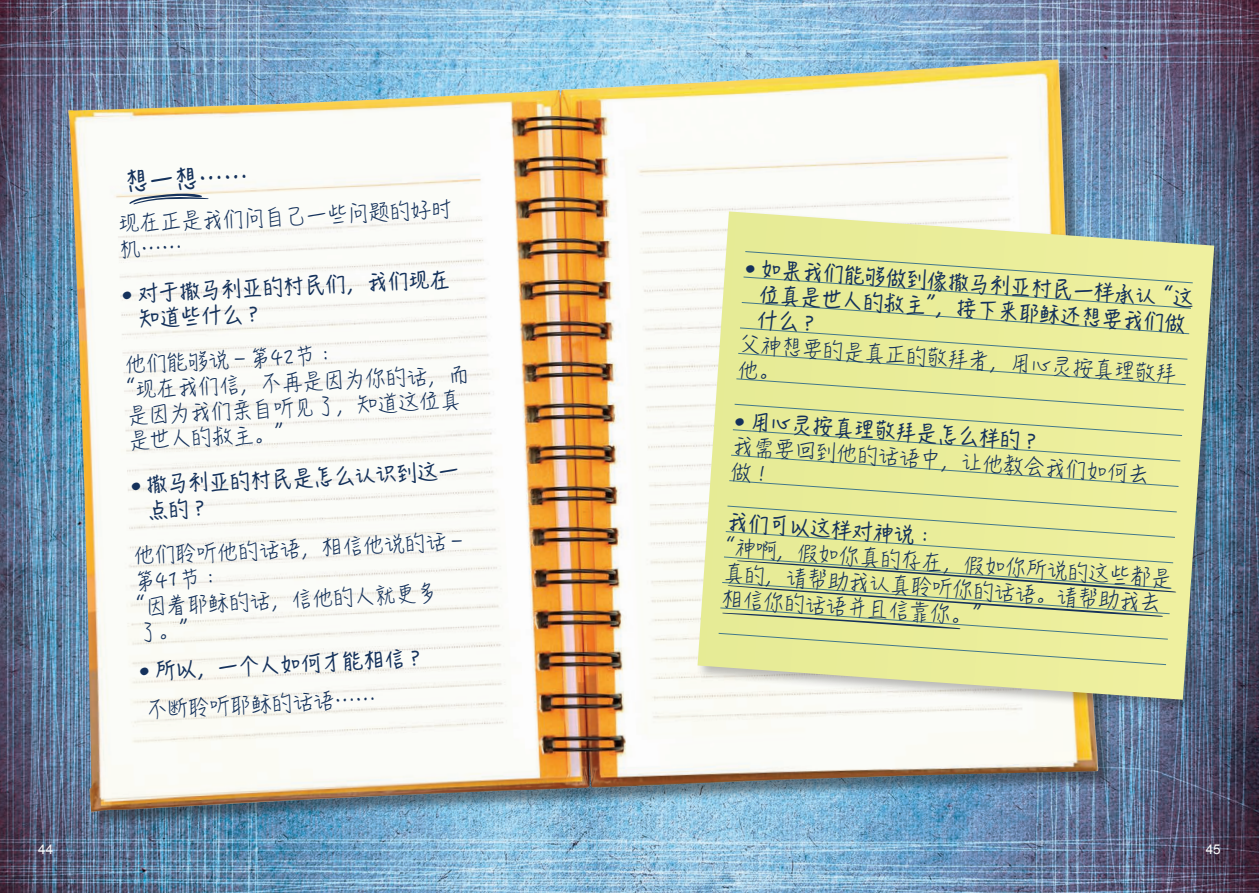
<style>
.page{position:relative;width:1259px;height:893px;background:#fff}
.page>*{position:absolute;margin:0;border:0;box-sizing:border-box;transform-origin:0 0}
.Notes_Body{font:24px "Hanzi Pen SC W5";color:#14315b}
.Notes_Body-2{font:20.25px/25.5px "Hanzi Pen SC W3";color:#14315b}
.Notes_Body-3{font:20.25px/25.5px "Hanzi Pen SC W5";color:#14315b}
.RH_Body{font:13.5px "Arial";color:#fff}
.s1{font-family:"Lindsey Pro";font-weight:700}
</style>
<div class="page">
<img style="left:0;top:0;width:1259px;height:893px">
<div style="left:70px;top:61px;width:1045px;height:768px;background:#231f20;opacity:.5"></div>
<img style="left:68px;top:59px;width:1030px;height:754px">
<svg style="left:129px;top:194px;width:80px;height:11px"></svg>
<div style="left:695px;top:210px;width:533px;height:504px;background:#231f20;opacity:.3"></div>
<svg style="left:697px;top:211px;width:517px;height:489px"></svg>
<svg style="left:718px;top:251px;width:475px;height:414px;background:#e3e899"></svg>
<p class="Notes_Body" style="left:124px;top:166px;width:125px;rotate:-2deg">想一想……</p>
<p class="Notes_Body-2" style="left:118px;top:212px;width:335px;line-height:24.6px;rotate:-3deg">现在正是我们问自己一些问题的好时机……</p>
<p class="Notes_Body-3" style="left:137px;top:281px;width:315px;line-height:24.9px;text-indent:-16px;rotate:-3deg"><span class="s1">•</span> 对于撒马利亚的村民们，我们现在知道些什么？</p>
<p class="Notes_Body-2" style="left:124px;top:352px;width:213px;rotate:-3deg">他们能够说－第42节：</p>
<p class="Notes_Body-2" style="left:125px;top:378px;width:345px;rotate:-3deg">“现在我们信，不再是因为你的话，而是因为我们亲自听见了，知道这位真是世人的救主。”</p>
<p class="Notes_Body-3" style="left:146px;top:473px;width:315px;line-height:24.8px;text-indent:-16px;rotate:-3deg"><span class="s1">•</span> 撒马利亚的村民是怎么认识到这一点的？</p>
<p class="Notes_Body-2" style="left:133px;top:544px;width:335px;line-height:24.8px;rotate:-3deg">他们聆听他的话语，相信他说的话－第41节：</p>
<p class="Notes_Body-2" style="left:135px;top:595px;width:303px;line-height:24.8px;rotate:-3deg">“因着耶稣的话，信他的人就更多了。”</p>
<p class="Notes_Body-3" style="left:139px;top:659px;width:288px;rotate:-3deg"><span class="s1">•</span> 所以，一个人如何才能相信？</p>
<p class="Notes_Body-2" style="left:146px;top:697px;width:231px;rotate:-3deg">不断聆听耶稣的话语……</p>
<p class="Notes_Body-3" style="left:762px;top:255px;width:435px;text-indent:-16px;rotate:4deg"><span class="s1">•</span> 如果我们能够做到像撒马利亚村民一样承认 “这位真是世人的救主”，接下来耶稣还想要我们做什么？</p>
<p class="Notes_Body-2" style="left:741px;top:330px;width:440px;rotate:4deg">父神想要的是真正的敬拜者，用心灵按真理敬拜他。</p>
<p class="Notes_Body-3" style="left:735px;top:407px;width:309px;rotate:4deg"><span class="s1">•</span> 用心灵按真理敬拜是怎么样的？</p>
<p class="Notes_Body-2" style="left:733px;top:432px;width:419px;rotate:4deg">我需要回到他的话语中，让他教会我们如何去做！</p>
<p class="Notes_Body-3" style="left:728px;top:509px;width:210px;rotate:4deg">我们可以这样对神说：</p>
<p class="Notes_Body-2" style="left:726px;top:534px;width:449px;rotate:4deg">“神啊，假如你真的存在，假如你所说的这些都是真的，请帮助我认真聆听你的话语。请帮助我去相信你的话语并且信靠你。”</p>
<p class="RH_Body" style="left:38px;top:841px;width:17px">44</p>
<p class="RH_Body" style="left:1205px;top:841px;width:17px">45</p>
</div>
